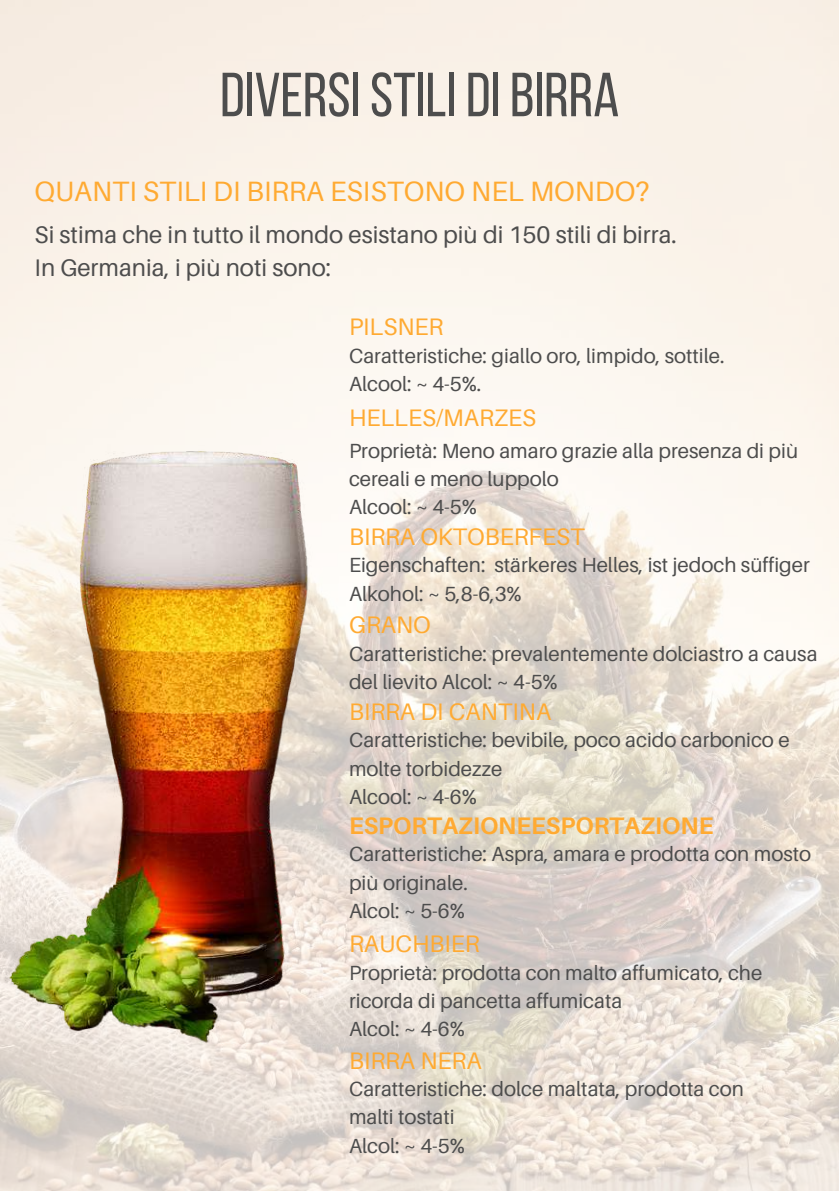
<style>
.page{position:relative;width:839px;height:1191px;background:#fff}
.page>*{position:absolute;margin:0;border:0;box-sizing:border-box;transform-origin:0 0}
.t1{font:62.2px "Bebas Neue";color:#4d4d4d}
.t2{font:28px "Aileron";color:#ffaa32}
.t3{font:24px/33px "Aileron";color:#4d4d4d}
.t4{font:24px "Aileron";color:#ffaa32}
.t5{font:700 24px "Aileron";color:#ffaa32}
.t6{font:20.4px/28.2px "Aileron";color:#4d4d4d}
</style>
<div class="page">
<img style="left:0;top:0;width:838px;height:1191px">
<img style="left:0;top:313px;width:419px;height:791px">
<h1 class="t1" style="left:220px;top:70px;width:401px">DIVERSI STILI DI BIRRA</h1>
<h2 class="t2" style="left:35px;top:174px;width:616px">QUANTI STILI DI BIRRA ESISTONO NEL MONDO?</h2>
<p class="t3" style="left:35px;top:218px;width:643px">Si stima che in tutto il mondo esistano più di 150 stili di birra.<br>In Germania, i più noti sono:</p>
<p class="t4" style="left:349px;top:312px;width:96px">PILSNER</p>
<p class="t6" style="left:349px;top:341px;width:377px">Caratteristiche: giallo oro, limpido, sottile.<br>Alcool: ~ 4-5%.</p>
<p class="t4" style="left:349px;top:402px;width:189px">HELLES/MARZES</p>
<p class="t6" style="left:349px;top:436px;width:450px">Proprietà: Meno amaro grazie alla presenza di più cereali e meno luppolo<br>Alcool: ~ 4-5%</p>
<p class="t4" style="left:349px;top:521px;width:237px">BIRRA OKTOBERFEST</p>
<p class="t6" style="left:349px;top:551px;width:462px">Eigenschaften: stärkeres Helles, ist jedoch süffiger<br>Alkohol: ~ 5,8-6,3%</p>
<p class="t4" style="left:349px;top:610px;width:83px">GRANO</p>
<p class="t6" style="left:349px;top:639px;width:470px">Caratteristiche: prevalentemente dolciastro a causa del lievito Alcol: ~ 4-5%</p>
<p class="t4" style="left:349px;top:696px;width:204px">BIRRA DI CANTINA</p>
<p class="t6" style="left:349px;top:726px;width:442px">Caratteristiche: bevibile, poco acido carbonico e molte torbidezze<br>Alcool: ~ 4-6%</p>
<p class="t5" style="left:349px;top:811px;width:366px">ESPORTAZIONEESPORTAZIONE</p>
<p class="t6" style="left:349px;top:840px;width:463px">Caratteristiche: Aspra, amara e prodotta con mosto più originale.<br>Alcol: ~ 5-6%</p>
<p class="t4" style="left:349px;top:929px;width:132px">RAUCHBIER</p>
<p class="t6" style="left:349px;top:958px;width:415px">Proprietà: prodotta con malto affumicato, che ricorda di pancetta affumicata<br>Alcol: ~ 4-6%</p>
<p class="t4" style="left:349px;top:1045px;width:134px">BIRRA NERA</p>
<p class="t6" style="left:349px;top:1075px;width:396px">Caratteristiche: dolce maltata, prodotta con malti tostati<br>Alcol: ~ 4-5%</p>
</div>
